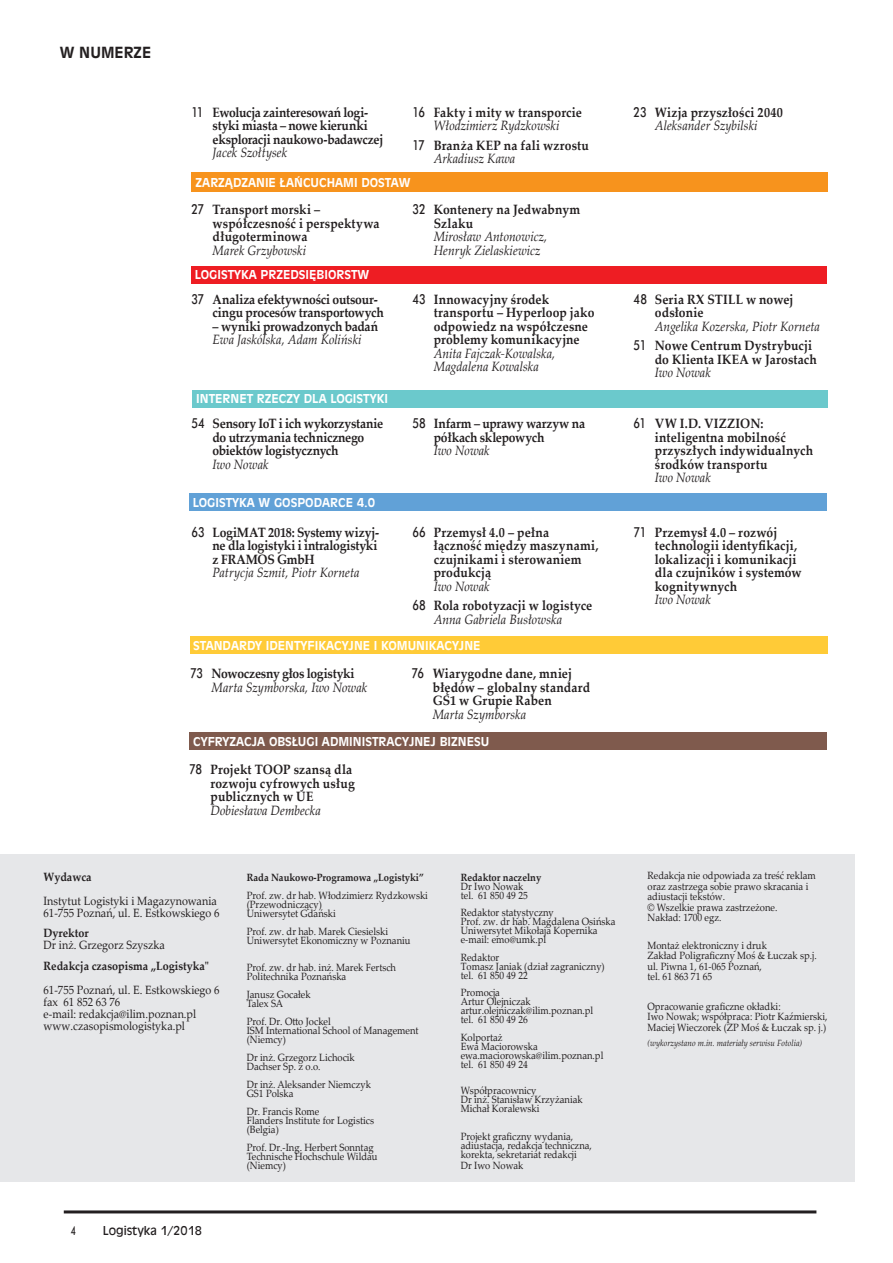
<style>
.page{position:relative;width:893px;height:1263px;background:#fff}
.page>*{position:absolute;margin:0;border:0;box-sizing:border-box;transform-origin:0 0}
.t1{font:700 15px "Incised 901 EU";color:#231f20}
.t2{font:700 13.5px/13.5px "Palatino Linotype";letter-spacing:.005em;color:#231f20;scale:.9 1}
.t3{font:italic 13.5px/13.5px "Palatino Linotype";letter-spacing:.005em;color:#231f20;scale:.9 1}
.t4{font:700 13.5px/13.5px "Palatino Linotype";letter-spacing:-.015em;color:#231f20;scale:.9 1}
.t5{font:700 13.5px/13.5px "Palatino Linotype";letter-spacing:-.02em;color:#231f20;scale:.9 1}
.t6{font:700 13.5px "Palatino Linotype";letter-spacing:.025em;color:#231f20;scale:.9 1}
.t7{font:12px/12.1px "Palatino Linotype";color:#231f20;scale:.9 1}
.t8{font:700 12px "Incised 901 EU";color:#fff}
.t9{font:700 12px "Palatino Linotype";color:#231f20;scale:.9 1}
.t10{font:12px "Incised 901 EU";color:#231f20}
.t11{font:12px "Futura Md PL";color:#231f20;scale:.7 1}
.t12{font:10.5px/9px "Palatino Linotype";color:#231f20;scale:.9 1}
.t13{font:700 10.5px "Palatino Linotype";color:#231f20;scale:.9 1}
.t14{font:italic 9px "Palatino Linotype";color:#231f20;scale:.9 1}
.s1{font-family:"Futura Md PL";font-weight:400}
.s2{font-weight:400;font-style:italic}
.s3{font-family:"Futura Md PL";font-style:normal}
.s4{font-weight:700;font-style:normal}
</style>
<div class="page">
<hr style="left:64px;top:1210px;width:752px;height:3px;background:#231f20">
<div style="left:0;top:855px;width:855px;height:327px;background:#e6e7e9"></div>
<div style="left:191px;top:172px;width:637px;height:20px;background:#f7931d"></div>
<div style="left:191px;top:266px;width:636px;height:17px;background:#ee1d23"></div>
<div style="left:192px;top:390px;width:636px;height:17px;background:#6bc9cc"></div>
<div style="left:189px;top:494px;width:638px;height:17px;background:#61a1d7"></div>
<div style="left:190px;top:637px;width:638px;height:17px;background:#ffcb37"></div>
<div style="left:189px;top:733px;width:638px;height:17px;background:#7f5a4d"></div>
<h1 class="t1" style="left:60px;top:43px;width:93px">W NUMERZE</h1>
<p class="t5" style="left:213px;top:105px;width:191px;text-indent:-21px"><span class="s1">11</span> Ewolucja zainteresowań logi&shy;styki miasta – nowe kierunki eksploracji naukowo-badawczej</p>
<p class="t3" style="left:213px;top:145px;width:84px">Jacek Szołtysek</p>
<p class="t2" style="left:412px;top:105px;width:190px;text-align:center"><span class="s1">16</span> Fakty i mity w transporcie<br><span class="s2">Włodzimierz Rydzkowski</span></p>
<p class="t2" style="left:434px;top:138px;width:174px;text-indent:-21px"><span class="s1">17</span> Branża KEP na fali wzrostu<br><span class="s2">Arkadiusz Kawa</span></p>
<p class="t8" style="left:196px;top:174px;width:216px">ZARZĄDZANIE ŁAŃCUCHAMI DOSTAW</p>
<p class="t2" style="left:213px;top:202px;width:187px;text-indent:-21px"><span class="s1">27</span> Transport morski – współczesność i perspektywa długoterminowa</p>
<p class="t3" style="left:213px;top:243px;width:106px">Marek Grzybowski</p>
<p class="t8" style="left:195px;top:267px;width:176px">LOGISTYKA PRZEDSIĘBIORSTW</p>
<p class="t4" style="left:213px;top:292px;width:192px;text-indent:-21px"><span class="s1">37</span> Analiza efektywności outsour&shy;cingu procesów transportowych</p>
<p class="t4" style="left:213px;top:319px;width:185px">– wyniki prowadzonych badań</p>
<p class="t3" style="left:213px;top:332px;width:167px">Ewa Jaskólska, Adam Koliński</p>
<p class="t8" style="left:196px;top:391px;width:193px">INTERNET RZECZY DLA LOGISTYKI</p>
<p class="t4" style="left:213px;top:416px;width:191px;text-indent:-21px"><span class="s1">54</span> Sensory IoT i ich wykorzystanie do utrzymania technicznego obiektów logistycznych</p>
<p class="t3" style="left:213px;top:457px;width:64px">Iwo Nowak</p>
<p class="t8" style="left:193px;top:494px;width:184px">LOGISTYKA W GOSPODARCE 4.0</p>
<p class="t4" style="left:213px;top:525px;width:187px;text-indent:-21px"><span class="s1">63</span> LogiMAT 2018: Systemy wizyj&shy;ne dla logistyki i intralogistyki z FRAMOS GmbH</p>
<p class="t3" style="left:213px;top:565px;width:165px">Patrycja Szmit, Piotr Korneta</p>
<p class="t2" style="left:434px;top:202px;width:164px;text-indent:-21px"><span class="s1">32</span> Kontenery na Jedwabnym<br>Szlaku</p>
<p class="t3" style="left:434px;top:229px;width:128px">Mirosław Antonowicz,<br>Henryk Zielaskiewicz</p>
<p class="t2" style="left:434px;top:292px;width:180px;text-indent:-21px"><span class="s1">43</span> Innowacyjny środek transportu – Hyperloop jako odpowiedz na współczesne problemy komunikacyjne</p>
<p class="t3" style="left:434px;top:346px;width:137px">Anita Fajczak-Kowalska,<br>Magdalena Kowalska</p>
<p class="t2" style="left:434px;top:416px;width:170px;text-indent:-21px"><span class="s1">58</span> Infarm – uprawy warzyw na półkach sklepowych</p>
<p class="t3" style="left:434px;top:443px;width:64px">Iwo Nowak</p>
<p class="t2" style="left:434px;top:525px;width:185px;text-indent:-21px"><span class="s1">66</span> Przemysł 4.0 – pełna łączność między maszynami, czujnikami i sterowaniem produkcją</p>
<p class="t2" style="left:412px;top:576px;width:201px;line-height:19.5px;text-indent:21px"><span class="s2">Iwo Nowak<br></span><span class="s1">68</span> Rola robotyzacji w logistyce</p>
<p class="t3" style="left:434px;top:612px;width:144px">Anna Gabriela Busłowska</p>
<p class="t8" style="left:193px;top:638px;width:289px">STANDARDY IDENTYFIKACYJNE I KOMUNIKACYJNE</p>
<p class="t3" style="left:212px;top:666px;width:175px;text-indent:-21px"><span class="s3">73</span> <span class="s4">Nowoczesny głos logistyki<br></span>Marta Szymborska, Iwo Nowak</p>
<p class="t2" style="left:433px;top:666px;width:176px;text-indent:-21px"><span class="s1">76</span> Wiarygodne dane, mniej błędów – globalny standard<br>GS1 w Grupie Raben</p>
<p class="t3" style="left:433px;top:707px;width:106px">Marta Szymborska</p>
<p class="t8" style="left:193px;top:734px;width:298px">CYFRYZACJA OBSŁUGI ADMINISTRACYJNEJ BIZNESU</p>
<p class="t2" style="left:210px;top:762px;width:162px;text-indent:-21px"><span class="s1">78</span> Projekt TOOP szansą dla rozwoju cyfrowych usług publicznych w UE</p>
<p class="t3" style="left:210px;top:803px;width:124px">Dobiesława Dembecka</p>
<p class="t2" style="left:634px;top:105px;width:167px;text-align:center"><span class="s1">23</span> Wizja przyszłości 2040<br><span class="s2">Aleksander Szybilski</span></p>
<p class="t2" style="left:655px;top:292px;width:156px;text-indent:-21px"><span class="s1">48</span> Seria RX STILL w nowej odsłonie</p>
<p class="t3" style="left:634px;top:316px;width:209px;line-height:19.5px;text-indent:21px">Angelika Kozerska, Piotr Korneta<br><span class="s3">51</span> <span class="s4">Nowe Centrum Dystrybucji</span></p>
<p class="t6" style="left:655px;top:349px;width:182px">do Klienta IKEA w Jarostach</p>
<p class="t3" style="left:655px;top:365px;width:64px">Iwo Nowak</p>
<p class="t2" style="left:655px;top:416px;width:177px;text-indent:-21px"><span class="s1">61</span> VW I.D. VIZZION: inteligentna mobilność przyszłych indywidualnych środków transportu</p>
<p class="t3" style="left:655px;top:470px;width:64px">Iwo Nowak</p>
<p class="t2" style="left:655px;top:525px;width:165px;text-indent:-21px"><span class="s1">71</span> Przemysł 4.0 – rozwój technologii identyfikacji, lokalizacji i komunikacji dla czujników i systemów kognitywnych</p>
<p class="t3" style="left:655px;top:592px;width:64px">Iwo Nowak</p>
<p class="t9" style="left:44px;top:868px;width:55px">Wydawca</p>
<p class="t7" style="left:44px;top:894px;width:197px">Instytut Logistyki i Magazynowania<br>61-755 Poznań, ul. E. Estkowskiego 6</p>
<p class="t9" style="left:44px;top:924px;width:51px">Dyrektor</p>
<p class="t7" style="left:44px;top:938px;width:136px">Dr inż. Grzegorz Szyszka</p>
<p class="t9" style="left:44px;top:957px;width:185px">Redakcja czasopisma „Logistyka"</p>
<p class="t7" style="left:44px;top:983px;width:197px">61-755 Poznań, ul. E. Estkowskiego 6 fax 61 852 63 76<br>e-mail: redakcja@ilim.poznan.pl www.czasopismologistyka.pl</p>
<p class="t11" style="left:71px;top:1223px;width:9px">4</p>
<p class="t10" style="left:103px;top:1223px;width:101px">Logistyka 1/2018</p>
<p class="t13" style="left:247px;top:869px;width:198px">Rada Naukowo-Programowa „Logistyki”</p>
<p class="t12" style="left:247px;top:890px;width:203px">Prof. zw. dr hab. Włodzimierz Rydzkowski (Przewodniczący)<br>Uniwersytet Gdański</p>
<p class="t12" style="left:247px;top:926px;width:184px">Prof. zw. dr hab. Marek Ciesielski<br>Uniwersytet Ekonomiczny w Poznaniu</p>
<p class="t12" style="left:247px;top:962px;width:167px">Prof. zw. dr hab. inż. Marek Fertsch<br>Politechnika Poznańska</p>
<p class="t12" style="left:247px;top:989px;width:73px">Janusz Gocałek<br>Talex SA</p>
<p class="t12" style="left:247px;top:1016px;width:193px">Prof. Dr. Otto Jockel<br>ISM International School of Management (Niemcy)</p>
<p class="t12" style="left:247px;top:1052px;width:122px">Dr inż. Grzegorz Lichocik<br>Dachser Sp. z o.o.</p>
<p class="t12" style="left:247px;top:1079px;width:139px">Dr inż. Aleksander Niemczyk<br>GS1 Polska</p>
<p class="t12" style="left:247px;top:1106px;width:143px">Dr. Francis Rome<br>Flanders Institute for Logistics (Belgia)</p>
<p class="t12" style="left:247px;top:1142px;width:147px">Prof. Dr.-Ing. Herbert Sonntag<br>Technische Hochschule Wildau (Niemcy)</p>
<p class="t13" style="left:461px;top:870px;width:91px">Redaktor naczelny</p>
<p class="t12" style="left:461px;top:881px;width:76px">Dr Iwo Nowak tel. 61 850 49 25</p>
<p class="t12" style="left:461px;top:908px;width:174px">Redaktor statystyczny<br>Prof. zw. dr hab. Magdalena Osińska<br>Uniwersytet Mikołaja Kopernika e-mail: emo@umk.pl</p>
<p class="t12" style="left:461px;top:952px;width:162px">Redaktor<br>Tomasz Janiak (dział zagraniczny) tel. 61 850 49 22</p>
<p class="t12" style="left:461px;top:988px;width:149px">Promocja<br>Artur Olejniczak artur.olejniczak@ilim.poznan.pl tel. 61 850 49 26</p>
<p class="t12" style="left:461px;top:1032px;width:160px">Kolportaż<br>Ewa Maciorowska ewa.maciorowska@ilim.poznan.pl tel. 61 850 49 24</p>
<p class="t12" style="left:461px;top:1086px;width:137px">Współpracownicy<br>Dr inż. Stanisław Krzyżaniak<br>Michał Koralewski</p>
<p class="t12" style="left:461px;top:1132px;width:147px">Projekt graficzny wydania, adiustacja, redakcja techniczna, korekta, sekretariat redakcji</p>
<p class="t12" style="left:461px;top:1160px;width:71px">Dr Iwo Nowak</p>
<p class="t12" style="left:647px;top:870px;width:188px;line-height:10.5px">Redakcja nie odpowiada za treść reklam oraz zastrzega sobie prawo skracania i adiustacji tekstów.<br>© Wszelkie prawa zastrzeżone.<br>Nakład: 1700 egz.</p>
<p class="t12" style="left:647px;top:940px;width:190px;line-height:10.5px">Montaż elektroniczny i druk<br>Zakład Poligraficzny Moś &amp; Łuczak sp.j. ul. Piwna 1, 61-065 Poznań,<br>tel. 61 863 71 65</p>
<p class="t12" style="left:647px;top:1001px;width:202px;line-height:10.5px">Opracowanie graficzne okładki:<br>Iwo Nowak; współpraca: Piotr Kaźmierski,<br>Maciej Wieczorek (ZP Moś &amp; Łuczak sp. j.)</p>
<p class="t14" style="left:647px;top:1036px;width:173px">(wykorzystano m.in. materiały serwisu Fotolia)</p>
</div>
